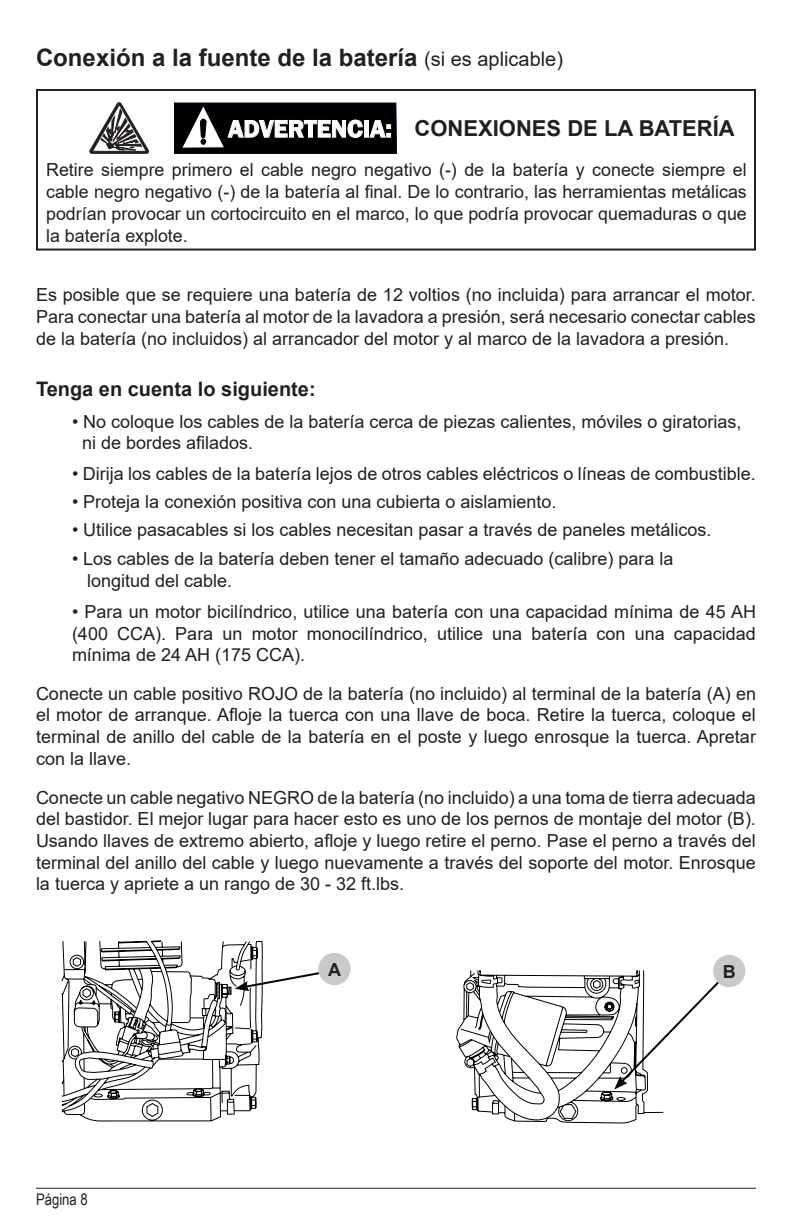
<style>
.page{position:relative;width:792px;height:1224px;background:#fff}
.page>*{position:absolute;margin:0;border:0;box-sizing:border-box;transform-origin:0 0}
.t1{font:700 24px "Arial";color:#231f20}
.t2{font:700 22px "Arial";color:#231f20}
.t3{font:700 20px "Arial";color:#231f20}
.t4{font:18px/21.6px "Arial";color:#231f20;text-align:justify}
.t5{font:700 18px "Arial";color:#231f20}
.t6{font:16px "Arial Narrow";color:#231f20}
.s1{font-weight:400;font-size:20px}
.s2{font-family:"Franklin Gothic";font-weight:600;font-size:25px;color:#fff}
</style>
<div class="page">
<hr style="left:36px;top:1188px;width:720px;height:1px;background:#231f20">
<div style="left:36px;top:89px;width:720px;height:162px;border:2px solid #231f20"></div>
<svg style="left:90px;top:103px;width:59px;height:50px"></svg>
<svg style="left:174px;top:103px;width:223px;height:51px;background:#101011"></svg>
<svg style="left:456px;top:966px;width:269px;height:157px"></svg>
<div style="left:713px;top:955px;width:32px;height:32px;background:#c7c9cb;border-radius:16px"></div>
<svg style="left:61px;top:940px;width:269px;height:182px"></svg>
<div style="left:318px;top:953px;width:33px;height:32px;background:#c7c9cb;border-radius:16px"></div>
<h1 class="t1" style="left:36px;top:40px;width:529px">Conexión a la fuente de la batería <span class="s1">(si es aplicable)</span></h1>
<p class="t2" style="left:228px;top:112px;width:508px"><span class="s2">ADVERTENCIA:</span> CONEXIONES DE LA BATERÍA</p>
<p class="t4" style="left:46px;top:159px;width:702px">Retire siempre primero el cable negro negativo (-) de la batería y conecte siempre el cable negro negativo (-) de la batería al final. De lo contrario, las herramientas metálicas podrían provocar un cortocircuito en el marco, lo que podría provocar quemaduras o que la batería explote.</p>
<p class="t4" style="left:36px;top:284px;width:721px">Es posible que se requiere una batería de 12 voltios (no incluida) para arrancar el motor.<br>Para conectar una batería al motor de la lavadora a presión, será necesario conectar cables de la batería (no incluidos) al arrancador del motor y al marco de la lavadora a presión.</p>
<p class="t3" style="left:36px;top:374px;width:281px">Tenga en cuenta lo siguiente:</p>
<p class="t4" style="left:82px;top:411px;width:661px;text-indent:-10px">• No coloque los cables de la batería cerca de piezas calientes, móviles o giratorias, ni de bordes afilados.</p>
<p class="t4" style="left:72px;top:463px;width:685px">• Dirija los cables de la batería lejos de otros cables eléctricos o líneas de combustible.</p>
<p class="t4" style="left:72px;top:491px;width:486px">• Proteja la conexión positiva con una cubierta o aislamiento.</p>
<p class="t4" style="left:72px;top:519px;width:641px">• Utilice pasacables si los cables necesitan pasar a través de paneles metálicos.</p>
<p class="t4" style="left:87px;top:548px;width:588px;text-indent:-15px">• Los cables de la batería deben tener el tamaño adecuado (calibre) para la longitud del cable.</p>
<p class="t4" style="left:72px;top:601px;width:686px">• Para un motor bicilíndrico, utilice una batería con una capacidad mínima de 45 AH (400 CCA). Para un motor monocilíndrico, utilice una batería con una capacidad mínima de 24 AH (175 CCA).</p>
<p class="t4" style="left:36px;top:683px;width:722px">Conecte un cable positivo ROJO de la batería (no incluido) al terminal de la batería (A) en el motor de arranque. Afloje la tuerca con una llave de boca. Retire la tuerca, coloque el terminal de anillo del cable de la batería en el poste y luego enrosque la tuerca. Apretar con la llave.</p>
<p class="t4" style="left:36px;top:787px;width:721px">Conecte un cable negativo NEGRO de la batería (no incluido) a una toma de tierra adecuada del bastidor. El mejor lugar para hacer esto es uno de los pernos de montaje del motor (B).<br>Usando llaves de extremo abierto, afloje y luego retire el perno. Pase el perno a través del terminal del anillo del cable y luego nuevamente a través del soporte del motor. Enrosque la tuerca y apriete a un rango de 30 - 32 ft.lbs.</p>
<p class="t6" style="left:36px;top:1187px;width:53px">Página 8</p>
<p class="t5" style="left:328px;top:957px;width:14px">A</p>
<p class="t5" style="left:723px;top:959px;width:14px">B</p>
</div>
